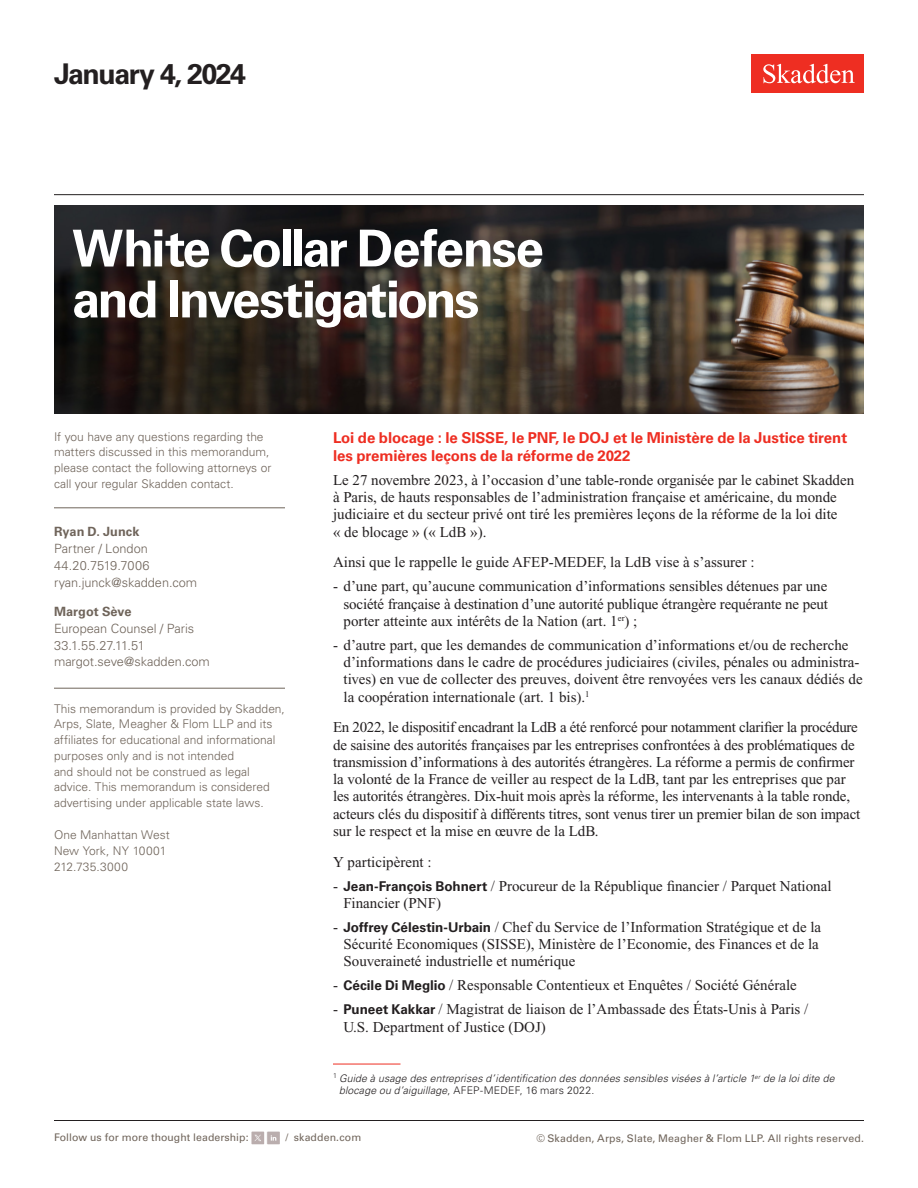
<style>
.page{position:relative;width:918px;height:1188px;background:#fff}
.page>*{position:absolute;margin:0;border:0;box-sizing:border-box;transform-origin:0 0}
.Title_Practice_Specific{font:700 51px/51px "Univers LT Std";letter-spacing:-.05em;color:#fff}
.Title_date{font:700 28.5px "Univers LT Std";letter-spacing:-.05em;color:#231f20}
.Main_Body{font:15px/17.2px "Times New Roman PS Std";color:#231f20}
.t1{font:700 15px/18px "Univers LT Std";letter-spacing:-.005em;color:#ee2e22}
.Contacts{font:300 12.75px "Univers LT Std";color:#6f645a}
.Contacts_Name{font:700 12.75px "Univers LT Std";color:#6f645a}
.Sidebar_body_rule_above{font:300 12px/15.8px "Univers LT Std";color:#6f645a}
.Sidebar_body_rule_below{font:300 12px/15.8px "Univers LT Std";color:#6f645a}
.Firm_Address{font:300 12px/15.8px "Univers LT Std";color:#6f645a}
.Footnote{font:italic 300 10.5px/12px "Univers LT Std";letter-spacing:.015em;color:#231f20}
.t2{font:10.5px "Univers LT Std";letter-spacing:.01em;color:#6f645a}
.s1{font-family:"Univers LT Std";font-weight:700;font-size:13.5px}
.s2{font-style:normal}
</style>
<div class="page">
<div style="left:752px;top:54px;width:112px;height:39px;background:#ee2e22"></div>
<svg style="left:763px;top:64px;width:92px;height:19px"></svg>
<hr style="left:54px;top:1120px;width:810px;height:1px;background:#231f20">
<hr style="left:54px;top:194px;width:810px;height:1px;background:#231f20">
<div style="left:251px;top:1132px;width:13px;height:12px;background:#baadad"></div>
<svg style="left:255px;top:1135px;width:6px;height:6px"></svg>
<div style="left:267px;top:1132px;width:13px;height:12px;background:#baaeae"></div>
<svg style="left:271px;top:1135px;width:5px;height:6px"></svg>
<hr style="left:54px;top:507px;width:231px;height:1px;background:#6f645a">
<hr style="left:54px;top:688px;width:231px;height:1px;background:#6f645a">
<hr style="left:333px;top:1064px;width:67px;height:1px;background:#ee2e22">
<img style="left:54px;top:206px;width:810px;height:208px">
<p class="Title_date" style="left:54px;top:57px;width:194px">January 4, 2024</p>
<h1 class="Title_Practice_Specific" style="left:72px;top:223px;width:473px">White Collar Defense and Investigations</h1>
<p class="Sidebar_body_rule_below" style="left:54px;top:429px;width:219px">If you have any questions regarding the matters discussed in this memorandum, please contact the following attorneys or call your regular Skadden contact.</p>
<p class="Contacts_Name" style="left:54px;top:524px;width:87px">Ryan D. Junck</p>
<p class="Contacts" style="left:54px;top:541px;width:95px">Partner / London</p>
<p class="Contacts" style="left:54px;top:558px;width:97px">44.20.7519.7006</p>
<p class="Contacts" style="left:54px;top:575px;width:145px">ryan.junck@skadden.com</p>
<p class="Contacts_Name" style="left:54px;top:604px;width:79px">Margot Sève</p>
<p class="Contacts" style="left:54px;top:621px;width:142px">European Counsel / Paris</p>
<p class="Contacts" style="left:54px;top:637px;width:92px">33.1.55.27.11.51</p>
<p class="Contacts" style="left:54px;top:654px;width:157px">margot.seve@skadden.com</p>
<p class="Sidebar_body_rule_above" style="left:54px;top:700px;width:232px">This memorandum is provided by Skadden, Arps, Slate, Meagher &amp; Flom LLP and its affiliates for educational and informational purposes only and is not intended<br>and should not be construed as legal advice. This memorandum is considered advertising under applicable state laws.</p>
<p class="Firm_Address" style="left:54px;top:827px;width:117px">One Manhattan West<br>New York, NY 10001<br>212.735.3000</p>
<h1 class="t1" style="left:333px;top:429px;width:516px">Loi de blocage : le SISSE, le PNF, le DOJ et le Ministère de la Justice tirent les premières leçons de la réforme de 2022</h1>
<p class="Main_Body" style="left:333px;top:471px;width:523px">Le 27 novembre 2023, à l’occasion d’une table-ronde organisée par le cabinet Skadden à Paris, de hauts responsables de l’administration française et américaine, du monde judiciaire et du secteur privé ont tiré les premières leçons de la réforme de la loi dite<br>« de blocage » (« LdB »).</p>
<p class="Main_Body" style="left:333px;top:554px;width:423px">Ainsi que le rappelle le guide AFEP-MEDEF, la LdB vise à s’assurer :</p>
<p class="Main_Body" style="left:344px;top:578px;width:486px;text-align:justify;text-indent:-10px">- d’une part, qu’aucune communication d’informations sensibles détenues par une société française à destination d’une autorité publique étrangère requérante ne peut porter atteinte aux intérêts de la Nation (art. 1<sup>er</sup>) ;</p>
<p class="Main_Body" style="left:344px;top:636px;width:521px;text-indent:-10px">- d’autre part, que les demandes de communication d’informations et/ou de recherche d’informations dans le cadre de procédures judiciaires (civiles, pénales ou administra&shy;tives) en vue de collecter des preuves, doivent être renvoyées vers les canaux dédiés de la coopération internationale (art. 1 bis).<sup>1</sup></p>
<p class="Main_Body" style="left:333px;top:719px;width:529px">En 2022, le dispositif encadrant la LdB a été renforcé pour notamment clarifier la procédure de saisine des autorités françaises par les entreprises confrontées à des problématiques de transmission d’informations à des autorités étrangères. La réforme a permis de confirmer la volonté de la France de veiller au respect de la LdB, tant par les entreprises que par les autorités étrangères. Dix-huit mois après la réforme, les intervenants à la table ronde, acteurs clés du dispositif à différents titres, sont venus tirer un premier bilan de son impact sur le respect et la mise en œuvre de la LdB.</p>
<p class="Main_Body" style="left:333px;top:853px;width:100px">Y participèrent :</p>
<p class="Main_Body" style="left:343px;top:877px;width:490px;text-indent:-10px">- <span class="s1">Jean-François Bohnert</span> / Procureur de la République financier / Parquet National<br>Financier (PNF)</p>
<p class="Main_Body" style="left:344px;top:918px;width:479px;text-indent:-11px">- <span class="s1">Joffrey Célestin-Urbain</span> / Chef du Service de l’Information Stratégique et de la<br>Sécurité Economiques (SISSE), Ministère de l’Economie, des Finances et de la<br>Souveraineté industrielle et numérique</p>
<p class="Main_Body" style="left:333px;top:977px;width:465px">- <span class="s1">Cécile Di Meglio</span> / Responsable Contentieux et Enquêtes / Société Générale</p>
<p class="Main_Body" style="left:344px;top:1001px;width:466px;text-indent:-11px">- <span class="s1">Puneet Kakkar</span> / Magistrat de liaison de l’Ambassade des États-Unis à Paris /<br>U.S. Department of Justice (DOJ)</p>
<p class="Footnote" style="left:339px;top:1072px;width:497px;text-indent:-6px"><sup>1</sup> Guide à usage des entreprises d’identification des données sensibles visées à l’article 1<sup>er</sup> de la loi dite de blocage ou d’aiguillage<span class="s2">, AFEP-MEDEF, 16 mars 2022.</span></p>
<p class="t2" style="left:54px;top:1131px;width:196px">Follow us for more thought leadership:</p>
<p class="t2" style="left:285px;top:1131px;width:77px">/ skadden.com</p>
<p class="t2" style="left:536px;top:1132px;width:329px">© Skadden, Arps, Slate, Meagher &amp; Flom LLP. All rights reserved.</p>
</div>
